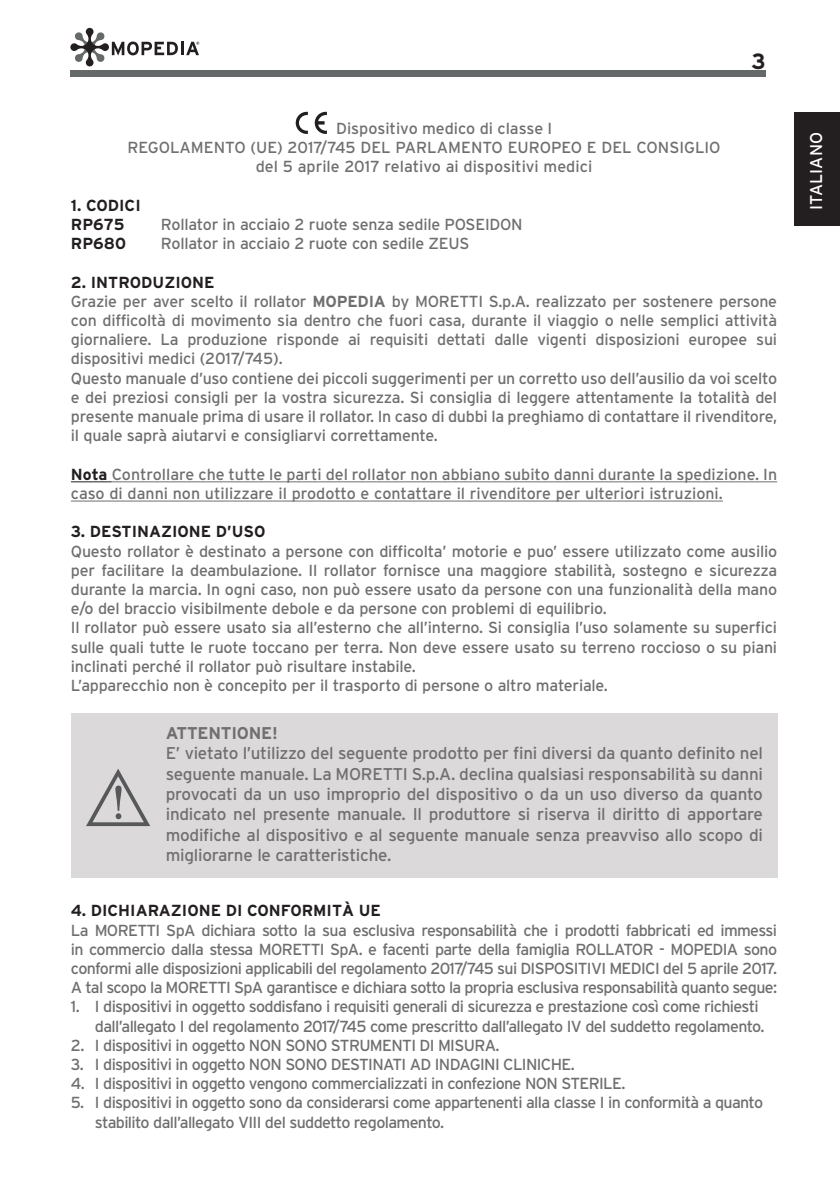
<style>
.page{position:relative;width:840px;height:1191px;background:#fff}
.page>*{position:absolute;margin:0;border:0;box-sizing:border-box;transform-origin:0 0}
.t1{font:700 22px "Interstate";color:#231f20}
.t2{font:17px/20.4px "Interstate";letter-spacing:-.015em;color:#706f6f;text-align:justify}
.t3{font:700 17px "Interstate";letter-spacing:-.015em;color:#706f6f}
.t4{font:17px "Interstate";letter-spacing:.005em;color:#fff}
.t5{font:16px/19.2px "Interstate";letter-spacing:-.015em;color:#706f6f}
.t6{font:16px/19.2px "Interstate";letter-spacing:-.04em;color:#706f6f}
.t7{font:700 16px/19.2px "Interstate";color:#231f20}
.s1{font-weight:700;color:#231f20}
.s2{font-weight:700}
</style>
<div class="page">
<div style="left:70px;top:70px;width:695px;height:7px;background:#65696a"></div>
<svg style="left:70px;top:28px;width:129px;height:38px"></svg>
<div style="left:794px;top:112px;width:46px;height:113px;background:#231f20"></div>
<hr style="left:71px;top:481px;width:41px;height:1px;background:#231f20">
<hr style="left:112px;top:481px;width:665px;height:1px;background:#706f6f">
<hr style="left:71px;top:500px;width:652px;height:1px;background:#706f6f">
<svg style="left:296px;top:112px;width:12px;height:22px"></svg>
<svg style="left:315px;top:112px;width:12px;height:22px"></svg>
<div style="left:71px;top:713px;width:706px;height:164px;background:#dcd9da"></div>
<svg style="left:86px;top:769px;width:64px;height:57px"></svg>
<p class="t5" style="left:336px;top:119px;width:218px">Dispositivo medico di classe I</p>
<p class="t5" style="left:127px;top:138px;width:594px">REGOLAMENTO (UE) 2017/745 DEL PARLAMENTO EUROPEO E DEL CONSIGLIO</p>
<p class="t5" style="left:256px;top:157px;width:338px">del 5 aprile 2017 relativo ai dispositivi medici</p>
<p class="t7" style="left:71px;top:195px;width:71px">1. CODICI<br>RP675</p>
<p class="t5" style="left:161px;top:215px;width:363px">Rollator in acciaio 2 ruote senza sedile POSEIDON</p>
<h1 class="t1" style="left:751px;top:49px;width:16px">3</h1>
<p class="t7" style="left:71px;top:234px;width:57px">RP680</p>
<p class="t5" style="left:161px;top:234px;width:310px">Rollator in acciaio 2 ruote con sedile ZEUS</p>
<p class="t5" style="left:71px;top:272px;width:707px"><span class="s1">2. INTRODUZIONE<br></span>Grazie per aver scelto il rollator <span class="s2">MOPEDIA</span> by MORETTI S.p.A. realizzato per sostenere persone con difficoltà di movimento sia dentro che fuori casa, durante il viaggio o nelle semplici attività giornaliere. La produzione risponde ai requisiti dettati dalle vigenti disposizioni europee sui dispositivi medici (2017/745).<br>Questo manuale d’uso contiene dei piccoli suggerimenti per un corretto uso dell’ausilio da voi scelto e dei preziosi consigli per la vostra sicurezza. Si consiglia di leggere attentamente la totalità del presente manuale prima di usare il rollator. In caso di dubbi la preghiamo di contattare il rivenditore, il quale saprà aiutarvi e consigliarvi correttamente.</p>
<p class="t5" style="left:71px;top:464px;width:707px"><span class="s1">Nota</span> Controllare che tutte le parti del rollator non abbiano subito danni durante la spedizione. In caso di danni non utilizzare il prodotto e contattare il rivenditore per ulteriori istruzioni.</p>
<p class="t7" style="left:71px;top:522px;width:196px">3. DESTINAZIONE D’USO</p>
<p class="t5" style="left:71px;top:541px;width:707px">Questo rollator è destinato a persone con difficolta’ motorie e puo’ essere utilizzato come ausilio per facilitare la deambulazione. Il rollator fornisce una maggiore stabilità, sostegno e sicurezza durante la marcia. In ogni caso, non può essere usato da persone con una funzionalità della mano e/o del braccio visibilmente debole e da persone con problemi di equilibrio.<br>Il rollator può essere usato sia all’esterno che all’interno. Si consiglia l’uso solamente su superfici sulle quali tutte le ruote toccano per terra. Non deve essere usato su terreno roccioso o su piani inclinati perché il rollator può risultare instabile.<br>L’apparecchio non è concepito per il trasporto di persone o altro materiale.</p>
<p class="t3" style="left:166px;top:723px;width:114px">ATTENTIONE!</p>
<p class="t2" style="left:166px;top:742px;width:598px">E’ vietato l’utilizzo del seguente prodotto per fini diversi da quanto definito nel seguente manuale. La MORETTI S.p.A. declina qualsiasi responsabilità su danni provocati da un uso improprio del dispositivo o da un uso diverso da quanto indicato nel presente manuale. Il produttore si riserva il diritto di apportare modifiche al dispositivo e al seguente manuale senza preavviso allo scopo di migliorarne le caratteristiche.</p>
<p class="t7" style="left:71px;top:901px;width:311px">4. DICHIARAZIONE DI CONFORMITÀ UE</p>
<p class="t5" style="left:71px;top:920px;width:707px;text-align:justify">La MORETTI SpA dichiara sotto la sua esclusiva responsabilità che i prodotti fabbricati ed immessi in commercio dalla stessa MORETTI SpA. e facenti parte della famiglia ROLLATOR - MOPEDIA sono conformi alle disposizioni applicabili del regolamento 2017/745 sui DISPOSITIVI MEDICI del 5 aprile 2017.<br>A tal scopo la MORETTI SpA garantisce e dichiara sotto la propria esclusiva responsabilità quanto segue:</p>
<p class="t6" style="left:95px;top:997px;width:671px;text-indent:-24px">1. I dispositivi in oggetto soddisfano i requisiti generali di sicurezza e prestazione così come richiesti dall’allegato I del regolamento 2017/745 come prescritto dall’allegato IV del suddetto regolamento.</p>
<p class="t6" style="left:71px;top:1035px;width:430px">2. I dispositivi in oggetto NON SONO STRUMENTI DI MISURA.</p>
<p class="t6" style="left:71px;top:1054px;width:505px">3. I dispositivi in oggetto NON SONO DESTINATI AD INDAGINI CLINICHE.</p>
<p class="t6" style="left:71px;top:1073px;width:556px">4. I dispositivi in oggetto vengono commercializzati in confezione NON STERILE.</p>
<p class="t6" style="left:95px;top:1093px;width:669px;text-indent:-24px">5. I dispositivi in oggetto sono da considerarsi come appartenenti alla classe I in conformità a quanto stabilito dall’allegato VIII del suddetto regolamento.</p>
<p class="t4" style="left:806px;top:210px;width:79px;rotate:-90deg">ITALIANO</p>
</div>
